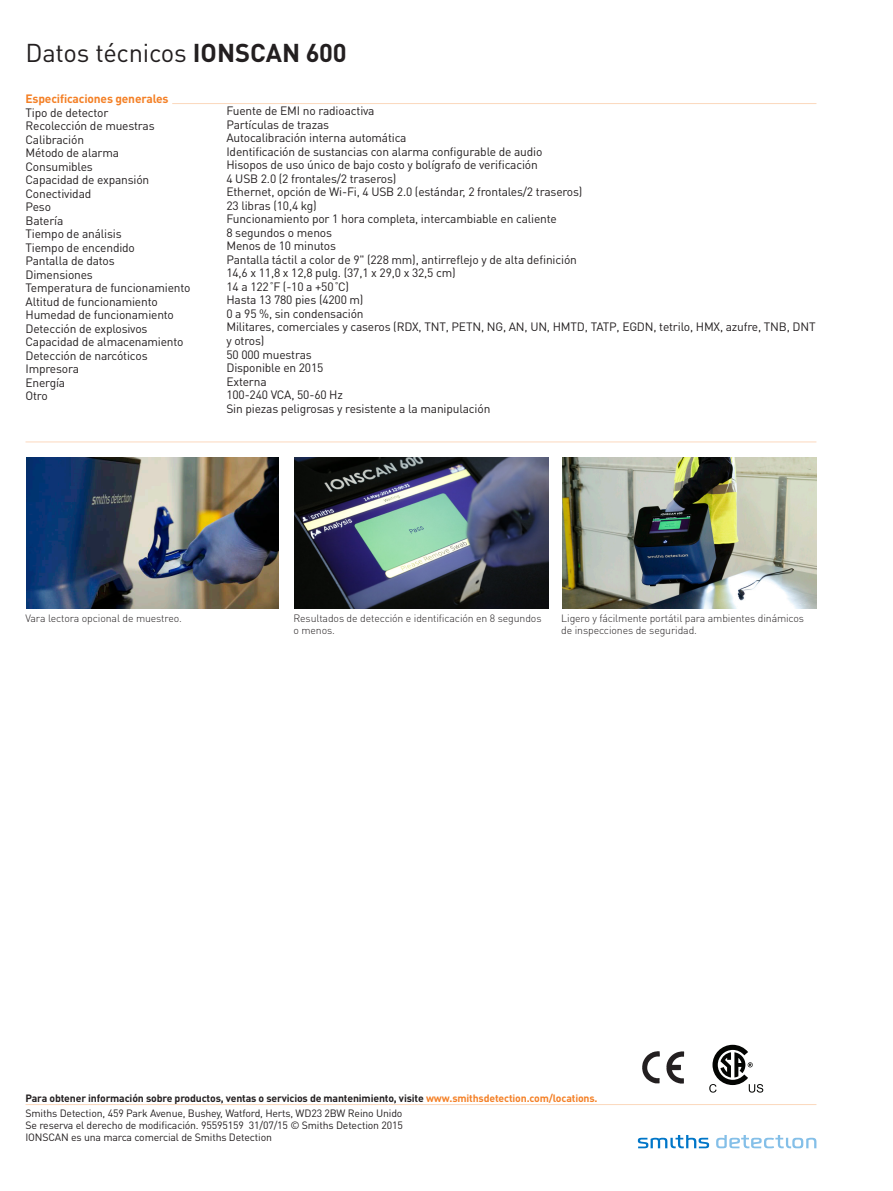
<style>
.page{position:relative;width:893px;height:1191px;background:#fff}
.page>*{position:absolute;margin:0;border:0;box-sizing:border-box;transform-origin:0 0}
.TopLineBack{font:25.5px "DIN Pro";letter-spacing:-.01em;color:#231f20}
.DataText{font:12px/13.5px "DIN Pro";letter-spacing:-.015em;color:#231f20}
.DataTextHeadline{font:700 12px "DIN Pro";letter-spacing:-.015em;color:#f48026}
.FooterText{font:10.5px "DIN Pro";letter-spacing:-.015em;color:#231f20}
.TopLineFront{font:300 10.5px/12.6px "DIN Pro";letter-spacing:-.01em;color:#231f20}
.FooterText-2{font:700 10.5px "DIN Pro";letter-spacing:-.015em;color:#231f20}
.s1{font-weight:700}
.s2{color:#f48026}
</style>
<div class="page">
<svg style="left:638px;top:1135px;width:71px;height:13px"></svg>
<svg style="left:716px;top:1135px;width:100px;height:13px"></svg>
<hr style="left:26px;top:1104px;width:790px;height:1px;background:#f48026">
<img style="left:642px;top:1051px;width:43px;height:33px">
<svg style="left:709px;top:1044px;width:54px;height:48px"></svg>
<img style="left:26px;top:457px;width:252px;height:152px">
<img style="left:294px;top:457px;width:254px;height:152px">
<img style="left:562px;top:457px;width:254px;height:152px">
<hr style="left:26px;top:441px;width:790px;height:1px;background:#f48026">
<hr style="left:172px;top:103px;width:644px;height:1px;background:#f48026">
<p class="TopLineBack" style="left:26px;top:35px;width:323px">Datos técnicos <span class="s1">IONSCAN 600</span></p>
<p class="DataTextHeadline" style="left:26px;top:91px;width:145px">Especificaciones generales</p>
<p class="DataText" style="left:26px;top:105px;width:85px">Tipo de detector</p>
<p class="DataText" style="left:26px;top:118px;width:131px">Recolección de muestras</p>
<p class="DataText" style="left:26px;top:132px;width:60px">Calibración</p>
<p class="DataText" style="left:26px;top:145px;width:95px">Método de alarma</p>
<p class="DataText" style="left:26px;top:159px;width:69px">Consumibles</p>
<p class="DataText" style="left:26px;top:172px;width:125px">Capacidad de expansión</p>
<p class="DataText" style="left:26px;top:186px;width:67px">Conectividad</p>
<p class="DataText" style="left:26px;top:199px;width:27px">Peso</p>
<p class="DataText" style="left:26px;top:213px;width:39px">Batería</p>
<p class="DataText" style="left:26px;top:226px;width:98px">Tiempo de análisis</p>
<p class="DataText" style="left:26px;top:240px;width:111px">Tiempo de encendido</p>
<p class="DataText" style="left:26px;top:253px;width:91px">Pantalla de datos</p>
<p class="DataText" style="left:26px;top:267px;width:69px">Dimensiones</p>
<p class="DataText" style="left:26px;top:280px;width:167px">Temperatura de funcionamiento</p>
<p class="DataText" style="left:26px;top:294px;width:134px">Altitud de funcionamiento</p>
<p class="DataText" style="left:26px;top:307px;width:150px">Humedad de funcionamiento</p>
<p class="DataText" style="left:26px;top:321px;width:123px">Detección de explosivos</p>
<p class="DataText" style="left:26px;top:334px;width:160px">Capacidad de almacenamiento</p>
<p class="DataText" style="left:26px;top:348px;width:124px">Detección de narcóticos</p>
<p class="DataText" style="left:26px;top:361px;width:55px">Impresora</p>
<p class="DataText" style="left:26px;top:375px;width:41px">Energía</p>
<p class="DataText" style="left:26px;top:388px;width:24px">Otro</p>
<p class="DataText" style="left:226px;top:104px;width:150px">Fuente de EMI no radioactiva</p>
<p class="DataText" style="left:226px;top:117px;width:104px">Partículas de trazas</p>
<p class="DataText" style="left:226px;top:131px;width:182px">Autocalibración interna automática</p>
<p class="DataText" style="left:226px;top:144px;width:317px">Identificación de sustancias con alarma configurable de audio</p>
<p class="DataText" style="left:226px;top:158px;width:313px">Hisopos de uso único de bajo costo y bolígrafo de verificación</p>
<p class="DataText" style="left:226px;top:171px;width:172px">4 USB 2.0 (2 frontales/2 traseros)</p>
<p class="DataText" style="left:226px;top:185px;width:358px">Ethernet, opción de Wi-Fi, 4 USB 2.0 (estándar, 2 frontales/2 traseros)</p>
<p class="DataText" style="left:226px;top:198px;width:92px">23 libras (10,4 kg)</p>
<p class="DataText" style="left:226px;top:212px;width:332px">Funcionamiento por 1 hora completa, intercambiable en caliente</p>
<p class="DataText" style="left:226px;top:225px;width:107px">8 segundos o menos</p>
<p class="DataText" style="left:226px;top:239px;width:111px">Menos de 10 minutos</p>
<p class="DataText" style="left:226px;top:252px;width:352px">Pantalla táctil a color de 9" (228 mm), antirreflejo y de alta definición</p>
<p class="DataText" style="left:226px;top:266px;width:231px">14,6 x 11,8 x 12,8 pulg. (37,1 x 29,0 x 32,5 cm)</p>
<p class="DataText" style="left:226px;top:279px;width:124px">14 a 122 <sup>°</sup>F (-10 a +50 <sup>°</sup>C)</p>
<p class="DataText" style="left:226px;top:293px;width:139px">Hasta 13 780 pies (4200 m)</p>
<p class="DataText" style="left:226px;top:306px;width:139px">0 a 95 %, sin condensación</p>
<p class="DataText" style="left:226px;top:320px;width:591px">Militares, comerciales y caseros (RDX, TNT, PETN, NG, AN, UN, HMTD, TATP, EGDN, tetrilo, HMX, azufre, TNB, DNT y otros)</p>
<p class="DataText" style="left:226px;top:347px;width:87px">50 000 muestras</p>
<p class="DataText" style="left:226px;top:360px;width:98px">Disponible en 2015</p>
<p class="DataText" style="left:226px;top:374px;width:42px">Externa</p>
<p class="DataText" style="left:226px;top:387px;width:118px">100-240 VCA, 50-60 Hz</p>
<p class="DataText" style="left:226px;top:401px;width:265px">Sin piezas peligrosas y resistente a la manipulación</p>
<p class="TopLineFront" style="left:26px;top:611px;width:158px">Vara lectora opcional de muestreo.</p>
<p class="TopLineFront" style="left:293px;top:611px;width:250px">Resultados de detección e identificación en 8 segundos o menos.</p>
<p class="TopLineFront" style="left:561px;top:611px;width:244px">Ligero y fácilmente portátil para ambientes dinámicos de inspecciones de seguridad.</p>
<p class="FooterText-2" style="left:26px;top:1090px;width:574px">Para obtener información sobre productos, ventas o servicios de mantenimiento, visite <span class="s2">www.smithsdetection.com/locations.</span></p>
<p class="FooterText" style="left:26px;top:1105px;width:379px">Smiths Detection, 459 Park Avenue, Bushey, Watford, Herts, WD23 2BW Reino Unido</p>
<p class="FooterText" style="left:26px;top:1117px;width:379px">Se reserva el derecho de modificación. 95595159 31/07/15 © Smiths Detection 2015</p>
<p class="FooterText" style="left:26px;top:1129px;width:248px">IONSCAN es una marca comercial de Smiths Detection</p>
</div>
